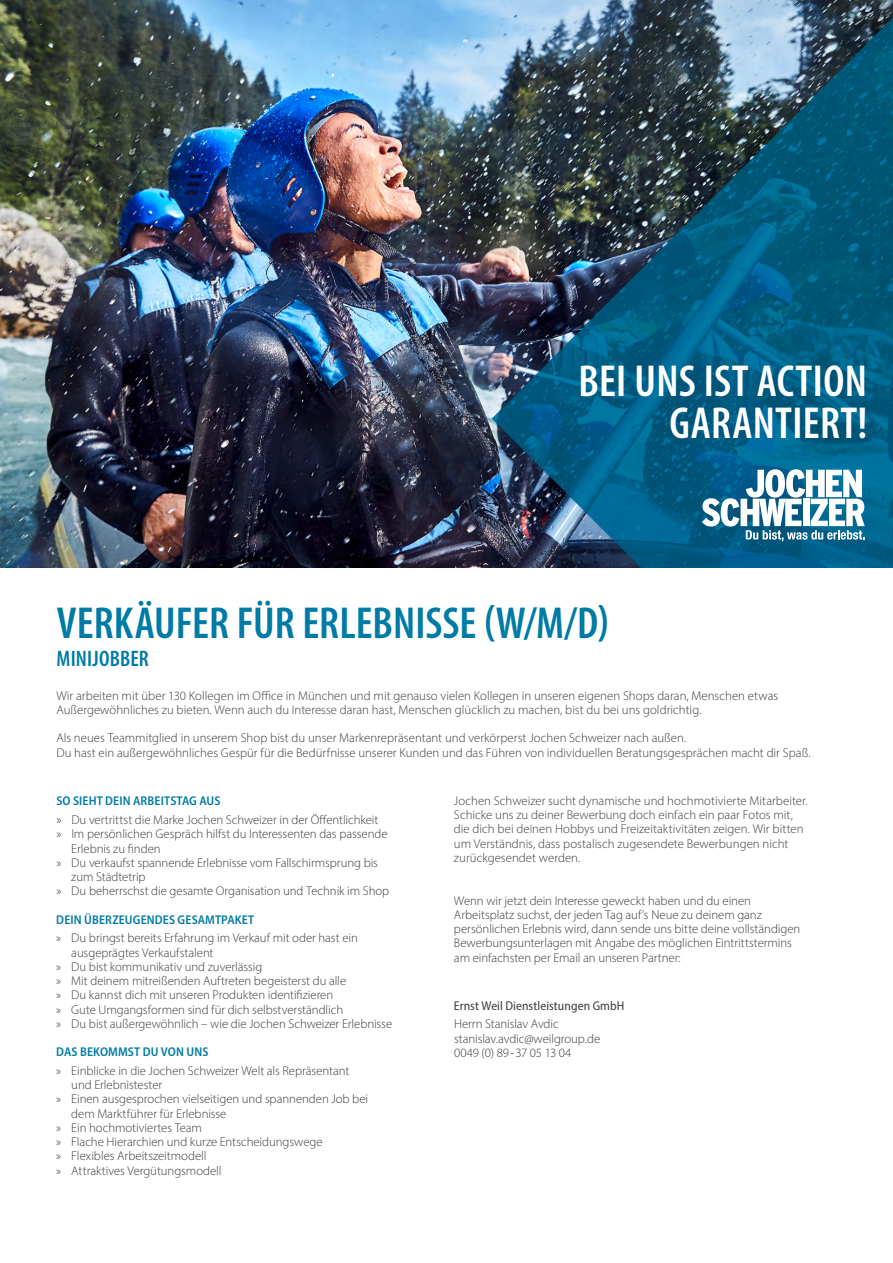
<style>
.page{position:relative;width:893px;height:1263px;background:#fff}
.page>*{position:absolute;margin:0;border:0;box-sizing:border-box;transform-origin:0 0}
.t1{font:600 condensed 45px "Myriad Pro";color:#007ba6}
.t2{font:600 condensed 45px/42px "Myriad Pro";letter-spacing:.005em;color:#fff;text-align:right}
.t3{font:600 condensed 22.5px "Myriad Pro";letter-spacing:.005em;color:#007ba6}
.t4{font:300 12.75px/14.2px "Myriad Pro";color:#3c3c3b}
.t5{font:600 semi-condensed 12.75px "Myriad Pro";letter-spacing:.01em;color:#007ba6}
.t6{font:semi-condensed 12.75px "Myriad Pro";letter-spacing:.005em;color:#3c3c3b}
.s1{font-weight:600;font-stretch:semi-condensed;color:#007ba6}
.s2{font-size:13.5px}
</style>
<div class="page">
<img style="left:0;top:0;width:492px;height:568px">
<img style="left:492px;top:0;width:401px;height:568px">
<svg style="left:702px;top:469px;width:163px;height:72px"></svg>
<h1 class="t2" style="left:578px;top:360px;width:291px">BEI UNS IST ACTION<br>GARANTIERT!</h1>
<h1 class="t1" style="left:57px;top:595px;width:554px">VERKÄUFER FÜR ERLEBNISSE (W/M/D)</h1>
<h2 class="t3" style="left:57px;top:645px;width:94px">MINIJOBBER</h2>
<p class="t4" style="left:56px;top:688px;width:723px">Wir arbeiten mit über 130 Kollegen im Office in München und mit genauso vielen Kollegen in unseren eigenen Shops daran, Menschen etwas<br>Außergewöhnliches zu bieten. Wenn auch du Interesse daran hast, Menschen glücklich zu machen, bist du bei uns goldrichtig.</p>
<p class="t4" style="left:56px;top:731px;width:756px">Als neues Teammitglied in unserem Shop bist du unser Markenrepräsentant und verkörperst Jochen Schweizer nach außen.<br>Du hast ein außergewöhnliches Gespür für die Bedürfnisse unserer Kunden und das Führen von individuellen Beratungsgesprächen macht dir Spaß.</p>
<p class="t4" style="left:56px;top:791px;width:324px;line-height:19.2px"><span class="s1">SO SIEHT DEIN ARBEITSTAG AUS<br></span><span class="s2">»</span> Du vertrittst die Marke Jochen Schweizer in der Öffentlichkeit</p>
<p class="t4" style="left:56px;top:827px;width:333px">» Im persönlichen Gespräch hilfst du Interessenten das passende</p>
<p class="t4" style="left:71px;top:841px;width:91px">Erlebnis zu finden</p>
<p class="t4" style="left:56px;top:855px;width:323px">» Du verkaufst spannende Erlebnisse vom Fallschirmsprung bis</p>
<p class="t4" style="left:71px;top:869px;width:76px">zum Städtetrip</p>
<p class="t4" style="left:56px;top:884px;width:334px">» Du beherrschst die gesamte Organisation und Technik im Shop</p>
<p class="t5" style="left:56px;top:911px;width:199px">DEIN ÜBERZEUGENDES GESAMTPAKET</p>
<p class="t4" style="left:56px;top:931px;width:303px">» Du bringst bereits Erfahrung im Verkauf mit oder hast ein</p>
<p class="t4" style="left:71px;top:945px;width:144px">ausgeprägtes Verkaufstalent</p>
<p class="t4" style="left:56px;top:959px;width:208px">» Du bist kommunikativ und zuverlässig</p>
<p class="t4" style="left:56px;top:973px;width:291px">» Mit deinem mitreißenden Auftreten begeisterst du alle</p>
<p class="t4" style="left:56px;top:988px;width:278px">» Du kannst dich mit unseren Produkten identifizieren</p>
<p class="t4" style="left:56px;top:1002px;width:288px">» Gute Umgangsformen sind für dich selbstverständlich</p>
<p class="t4" style="left:56px;top:1016px;width:337px">» Du bist außergewöhnlich – wie die Jochen Schweizer Erlebnisse</p>
<p class="t5" style="left:56px;top:1044px;width:154px">DAS BEKOMMST DU VON UNS</p>
<p class="t4" style="left:56px;top:1063px;width:294px">» Einblicke in die Jochen Schweizer Welt als Repräsentant</p>
<p class="t4" style="left:71px;top:1078px;width:92px">und Erlebnistester</p>
<p class="t4" style="left:56px;top:1092px;width:313px">» Einen ausgesprochen vielseitigen und spannenden Job bei</p>
<p class="t4" style="left:71px;top:1106px;width:157px">dem Marktführer für Erlebnisse</p>
<p class="t4" style="left:56px;top:1120px;width:147px">» Ein hochmotiviertes Team</p>
<p class="t4" style="left:56px;top:1135px;width:268px">» Flache Hierarchien und kurze Entscheidungswege</p>
<p class="t4" style="left:56px;top:1149px;width:152px">» Flexibles Arbeitszeitmodell</p>
<p class="t4" style="left:56px;top:1163px;width:167px">» Attraktives Vergütungsmodell</p>
<p class="t4" style="left:454px;top:793px;width:355px">Jochen Schweizer sucht dynamische und hochmotivierte Mitarbeiter.<br>Schicke uns zu deiner Bewerbung doch einfach ein paar Fotos mit, die dich bei deinen Hobbys und Freizeitaktivitäten zeigen. Wir bitten um Verständnis, dass postalisch zugesendete Bewerbungen nicht zurückgesendet werden.</p>
<p class="t4" style="left:454px;top:893px;width:348px">Wenn wir jetzt dein Interesse geweckt haben und du einen Arbeitsplatz suchst, der jeden Tag auf’s Neue zu deinem ganz persönlichen Erlebnis wird, dann sende uns bitte deine vollständigen Bewerbungsunterlagen mit Angabe des möglichen Eintrittstermins am einfachsten per Email an unseren Partner:</p>
<p class="t6" style="left:454px;top:998px;width:172px">Ernst Weil Dienstleistungen GmbH</p>
<p class="t4" style="left:454px;top:1017px;width:148px">Herrn Stanislav Avdic stanislav.avdic@weilgroup.de<br>0049 (0) 89 -37 05 13 04</p>
</div>
